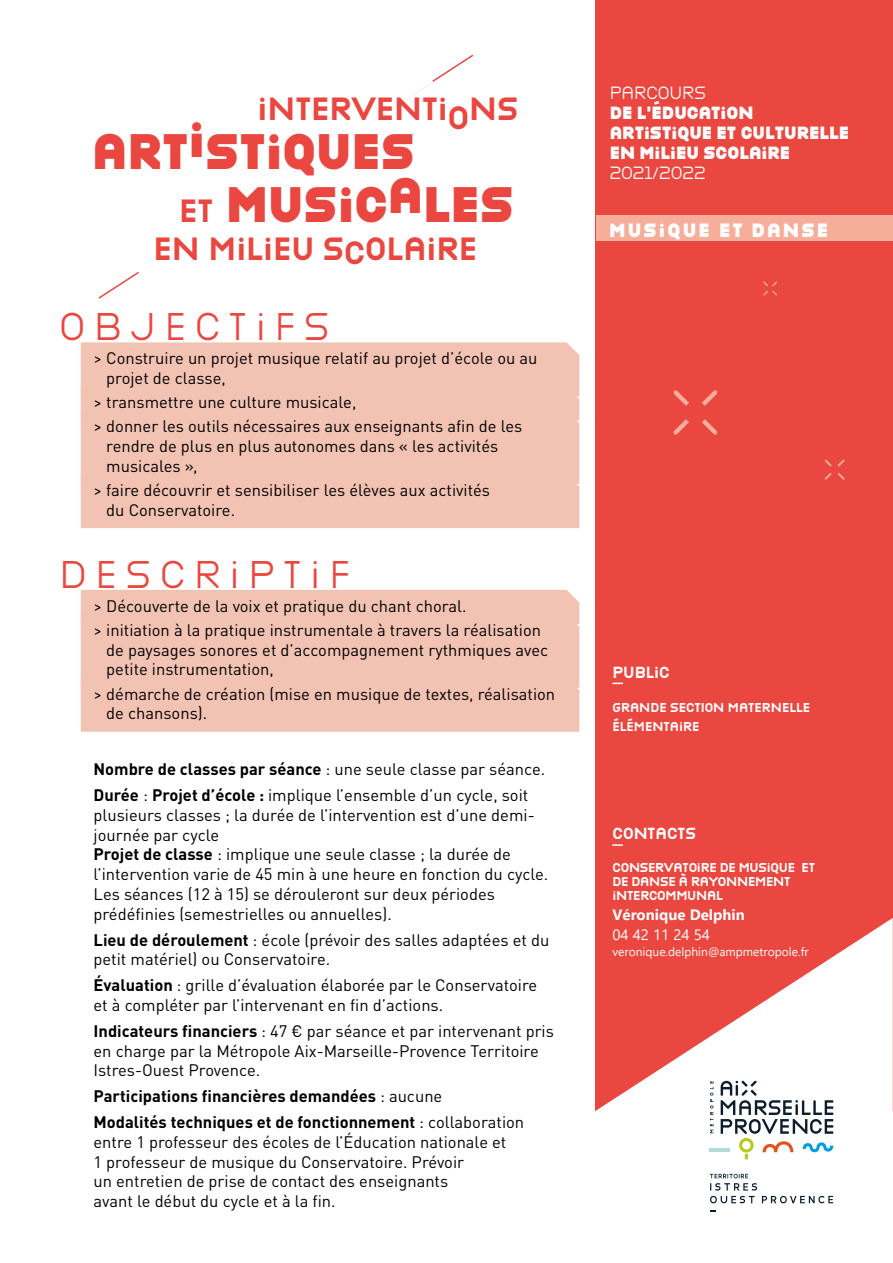
<style>
.page{position:relative;width:893px;height:1263px;background:#fff}
.page>*{position:absolute;margin:0;border:0;box-sizing:border-box;transform-origin:0 0}
.t1{font:900 46.5px/52.8px "Victoire";color:#e9473f}
.t2{font:36px "Victoire";letter-spacing:.25em;color:#e9473f}
.t3{font:700 30px "Victoire";color:#e9473f}
.t4{font:900 18px "Victoire";letter-spacing:.12em;color:#fff}
.t5{font:16.5px/19.8px "DIN Pro";color:#000}
.t6{font:700 16.5px/25.8px "DIN Pro";color:#000}
.t7{font:900 16.5px/19.8px "Victoire";color:#fff}
.t8{font:16.5px "Victoire";color:#fff}
.t9{font:700 15px "Segoe UI";color:#fff}
.t10{font:700 15px "Victoire";color:#fff}
.t11{font:15px "Segoe UI";color:#fff}
.t12{font:700 12px/14.4px "Victoire";letter-spacing:-.02em;color:#fff}
.t13{font:700 12px/19.5px "Victoire";color:#fff}
.t14{font:12px "Segoe UI";color:#fff}
.s1{font-weight:700;font-size:30px}
.s2{font-weight:700}
.s3{font-weight:400}
</style>
<div class="page">
<div style="left:595px;top:0;width:298px;height:1111px;background:#e9473f"></div>
<svg style="left:595px;top:918px;width:298px;height:293px;fill:#fff"></svg>
<svg style="left:710px;top:1196px;width:45px;height:7px"></svg>
<svg style="left:762px;top:1196px;width:71px;height:7px"></svg>
<svg style="left:710px;top:1174px;width:47px;height:16px"></svg>
<hr style="left:710px;top:1148px;width:20px;height:3px;background:#b0dbd8">
<svg style="left:710px;top:1081px;width:3px;height:52px"></svg>
<svg style="left:721px;top:1081px;width:112px;height:78px"></svg>
<svg style="left:612px;top:844px;width:11px;height:2px"></svg>
<div style="left:81px;top:342px;width:498px;height:186px;background:#f2c3b3"></div>
<div style="left:81px;top:590px;width:498px;height:142px;background:#f2c3b3"></div>
<svg style="left:702px;top:419px;width:15px;height:15px"></svg>
<svg style="left:702px;top:391px;width:15px;height:15px"></svg>
<svg style="left:674px;top:419px;width:15px;height:15px"></svg>
<svg style="left:674px;top:391px;width:15px;height:15px"></svg>
<svg style="left:825px;top:473px;width:19px;height:6px"></svg>
<svg style="left:825px;top:460px;width:19px;height:7px"></svg>
<svg style="left:763px;top:281px;width:14px;height:14px"></svg>
<div style="left:596px;top:215px;width:297px;height:26px;background:#f6ad99"></div>
<h3 class="t3" style="left:258px;top:87px;width:262px">INTERVENTIONS</h3>
<h1 class="t1" style="left:179px;top:123px;width:336px;text-indent:-87px">ARTISTIQUES<br><span class="s1">ET</span> MUSICALES</h1>
<h3 class="t3" style="left:154px;top:227px;width:325px">EN MILIEU SCOLAIRE</h3>
<h2 class="t2" style="left:60px;top:301px;width:271px">OBJECTIFS</h2>
<p class="t5" style="left:106px;top:347px;width:433px;text-indent:-13px">&gt; Construire un projet musique relatif au projet d’école ou au projet de classe,</p>
<p class="t5" style="left:94px;top:389px;width:430px;line-height:24px">&gt; transmettre une culture musicale,<br>&gt; donner les outils nécessaires aux enseignants afin de les</p>
<p class="t5" style="left:106px;top:435px;width:393px">rendre de plus en plus autonomes dans « les activités musicales »,</p>
<p class="t5" style="left:106px;top:479px;width:385px;text-indent:-13px">&gt; faire découvrir et sensibiliser les élèves aux activités du Conservatoire.</p>
<h2 class="t2" style="left:60px;top:549px;width:292px">DESCRIPTIF</h2>
<p class="t5" style="left:94px;top:593px;width:449px;line-height:24px">&gt; Découverte de la voix et pratique du chant choral.<br>&gt; initiation à la pratique instrumentale à travers la réalisation</p>
<p class="t5" style="left:106px;top:639px;width:443px">de paysages sonores et d’accompagnement rythmiques avec petite instrumentation,</p>
<p class="t5" style="left:106px;top:683px;width:450px;text-indent:-13px">&gt; démarche de création (mise en musique de textes, réalisation de chansons).</p>
<p class="t5" style="left:94px;top:755px;width:453px;line-height:25.8px"><span class="s2">Nombre de classes par séance</span> : une seule classe par séance.<br><span class="s2">Durée</span> : <span class="s2">Projet d’école :</span> implique l’ensemble d’un cycle, soit</p>
<p class="t5" style="left:94px;top:804px;width:456px">plusieurs classes ; la durée de l’intervention est d’une demi&shy;journée par cycle<br><span class="s2">Projet de classe</span> : implique une seule classe ; la durée de l’intervention varie de 45 min à une heure en fonction du cycle.<br>Les séances (12 à 15) se dérouleront sur deux périodes prédéfinies (semestrielles ou annuelles).</p>
<p class="t5" style="left:94px;top:929px;width:457px"><span class="s2">Lieu de déroulement</span> : école (prévoir des salles adaptées et du petit matériel) ou Conservatoire.</p>
<p class="t5" style="left:94px;top:974px;width:445px"><span class="s2">Évaluation</span> : grille d’évaluation élaborée par le Conservatoire et à compléter par l’intervenant en fin d’actions.</p>
<p class="t5" style="left:94px;top:1020px;width:462px"><span class="s2">Indicateurs financiers</span> : 47 € par séance et par intervenant pris en charge par la Métropole Aix-Marseille-Provence Territoire<br>Istres-Ouest Provence.</p>
<p class="t6" style="left:94px;top:1082px;width:432px">Participations financières demandées <span class="s3">: aucune<br></span>Modalités techniques et de fonctionnement <span class="s3">: collaboration</span></p>
<p class="t5" style="left:94px;top:1131px;width:414px">entre 1 professeur des écoles de l’Éducation nationale et 1 professeur de musique du Conservatoire. Prévoir<br>un entretien de prise de contact des enseignants<br>avant le début du cycle et à la fin.</p>
<p class="t8" style="left:610px;top:81px;width:98px">PARCOURS</p>
<p class="t7" style="left:610px;top:102px;width:241px">DE L'ÉDUCATION<br>ARTISTIQUE ET CULTURELLE<br>EN MILIEU SCOLAIRE</p>
<p class="t8" style="left:610px;top:161px;width:97px">2021/2022</p>
<p class="t4" style="left:609px;top:216px;width:221px">MUSIQUE ET DANSE</p>
<p class="t10" style="left:612px;top:661px;width:59px">PUBLIC</p>
<p class="t13" style="left:612px;top:697px;width:199px">GRANDE SECTION MATERNELLE<br>ÉLÉMENTAIRE</p>
<p class="t10" style="left:612px;top:823px;width:85px">CONTACTS</p>
<p class="t12" style="left:612px;top:859px;width:204px">CONSERVATOIRE DE MUSIQUE ET<br>DE DANSE À RAYONNEMENT<br>INTERCOMMUNAL</p>
<p class="t9" style="left:612px;top:903px;width:134px">Véronique Delphin</p>
<p class="t11" style="left:612px;top:923px;width:99px">04 42 11 24 54</p>
<p class="t14" style="left:612px;top:942px;width:198px">veronique.delphin@ampmetropole.fr</p>
</div>
